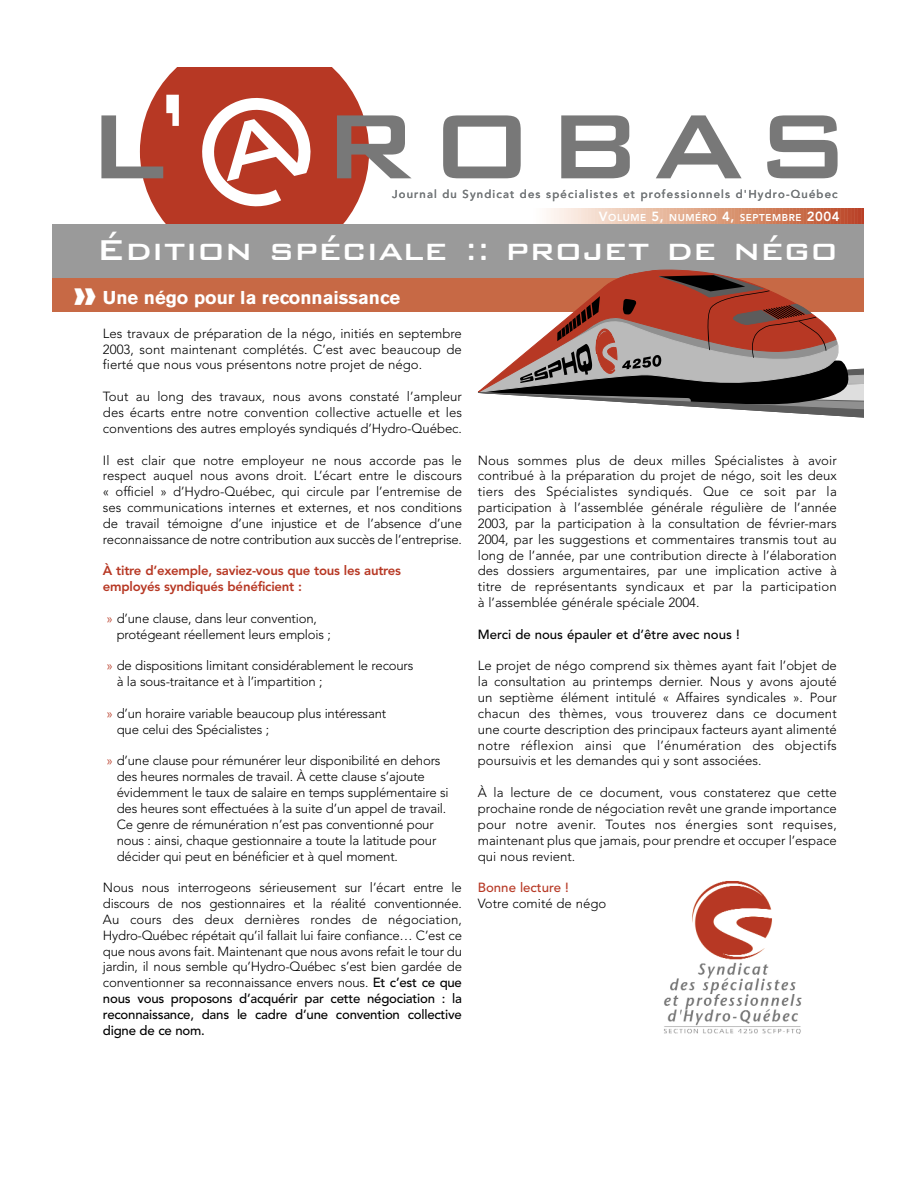
<style>
.page{position:relative;width:918px;height:1188px;background:#fff}
.page>*{position:absolute;margin:0;border:0;box-sizing:border-box;transform-origin:0 0}
.t1{font:500 38.25px "Bank Gothic BT";letter-spacing:.005em;color:#fff}
.t2{font:800 31.65px "Gill Sans";color:#fff}
.t3{font:700 18.45px "Akzidenz Grotesk BE";color:#fff}
.t4{font:300 13.2px/15.9px "Avenir";letter-spacing:-.015em;color:#000;text-align:justify}
.t5{font:800 13.2px/15.9px "Avenir";letter-spacing:-.02em;color:#b73824}
.t6{font:500 13.2px "Avenir";color:#000}
.t7{font:500 13.2px "Avenir";color:#b73824}
.t8{font:500 11.4px "Avenir";letter-spacing:.105em;color:#68767f}
.t9{font:800 9.9px "Avenir";letter-spacing:.055em;color:#fff}
.s1{font-size:13.2px}
.s2{font-weight:300}
.s3{color:#b73824}
.s4{font-weight:500}
</style>
<div class="page">
<svg style="left:140px;top:67px;width:226px;height:157px;background:#c05341"></svg>
<div style="left:53px;top:224px;width:810px;height:84px;background:#9a9a9a"></div>
<div style="left:53px;top:279px;width:810px;height:33px;background:#c76945"></div>
<svg style="left:627px;top:269px;width:95px;height:6px"></svg>
<svg style="left:478px;top:275px;width:385px;height:143px"></svg>
<svg style="left:547px;top:208px;width:317px;height:16px;background:#dda187"></svg>
<svg style="left:197px;top:95px;width:115px;height:111px"></svg>
<svg style="left:101px;top:95px;width:78px;height:83px"></svg>
<svg style="left:337px;top:115px;width:74px;height:63px"></svg>
<svg style="left:443px;top:115px;width:78px;height:63px"></svg>
<svg style="left:561px;top:115px;width:69px;height:63px"></svg>
<svg style="left:656px;top:115px;width:86px;height:63px"></svg>
<svg style="left:767px;top:115px;width:71px;height:63px"></svg>
<img style="left:664px;top:881px;width:138px;height:153px">
<p class="t8" style="left:392px;top:189px;width:447px">Journal du Syndicat des spécialistes et professionnels d'Hydro-Québec</p>
<p class="t9" style="left:599px;top:213px;width:242px"><span class="s1">V</span>OLUME <span class="s1">5,</span> NUMÉRO <span class="s1">4,</span> SEPTEMBRE <span class="s1">2004</span></p>
<h1 class="t1" style="left:96px;top:224px;width:743px">Édition spéciale <span class="s2">::</span> projet de négo</h1>
<h2 class="t2" style="left:74px;top:283px;width:24px">»</h2>
<h3 class="t3" style="left:103px;top:291px;width:299px">Une négo pour la reconnaissance</h3>
<p class="t4" style="left:103px;top:326px;width:361px">Les travaux de préparation de la négo, initiés en septembre 2003, sont maintenant complétés. C’est avec beaucoup de fierté que nous vous présentons notre projet de négo.</p>
<p class="t4" style="left:103px;top:390px;width:361px">Tout au long des travaux, nous avons constaté l’ampleur des écarts entre notre convention collective actuelle et les conventions des autres employés syndiqués d’Hydro-Québec.</p>
<p class="t4" style="left:103px;top:453px;width:361px">Il est clair que notre employeur ne nous accorde pas le respect auquel nous avons droit. L’écart entre le discours « officiel » d’Hydro-Québec, qui circule par l’entremise de ses communications internes et externes, et nos conditions de travail témoigne d’une injustice et de l’absence d’une reconnaissance de notre contribution aux succès de l’entreprise.</p>
<p class="t5" style="left:103px;top:564px;width:300px">À titre d’exemple, saviez-vous que tous les autres employés syndiqués bénéficient :</p>
<p class="t4" style="left:117px;top:611px;width:216px;text-indent:-10px"><span class="s3">»</span> d’une clause, dans leur convention, protégeant réellement leurs emplois ;</p>
<p class="t4" style="left:117px;top:659px;width:298px;text-indent:-10px"><span class="s3">»</span> de dispositions limitant considérablement le recours à la sous-traitance et à l’impartition ;</p>
<p class="t4" style="left:117px;top:706px;width:271px;text-indent:-10px"><span class="s3">»</span> d’un horaire variable beaucoup plus intéressant que celui des Spécialistes ;</p>
<p class="t4" style="left:117px;top:754px;width:333px;text-align:left;text-indent:-10px"><span class="s3">»</span> d’une clause pour rémunérer leur disponibilité en dehors des heures normales de travail. À cette clause s’ajoute évidemment le taux de salaire en temps supplémentaire si des heures sont effectuées à la suite d’un appel de travail.<br>Ce genre de rémunération n’est pas conventionné pour nous : ainsi, chaque gestionnaire a toute la latitude pour décider qui peut en bénéficier et à quel moment.</p>
<p class="t4" style="left:103px;top:881px;width:361px">Nous nous interrogeons sérieusement sur l’écart entre le discours de nos gestionnaires et la réalité conventionnée.<br>Au cours des deux dernières rondes de négociation, Hydro-Québec répétait qu’il fallait lui faire confiance… C’est ce que nous avons fait. Maintenant que nous avons refait le tour du jardin, il nous semble qu’Hydro-Québec s’est bien gardée de conventionner sa reconnaissance envers nous. <span class="s4">Et c’est ce que nous vous proposons d’acquérir par cette négociation : la reconnaissance, dans le cadre d’une convention collective digne de ce nom.</span></p>
<p class="t4" style="left:478px;top:453px;width:361px">Nous sommes plus de deux milles Spécialistes à avoir contribué à la préparation du projet de négo, soit les deux tiers des Spécialistes syndiqués. Que ce soit par la participation à l’assemblée générale régulière de l’année 2003, par la participation à la consultation de février-mars 2004, par les suggestions et commentaires transmis tout au long de l’année, par une contribution directe à l’élaboration des dossiers argumentaires, par une implication active à titre de représentants syndicaux et par la participation à l’assemblée générale spéciale 2004.</p>
<p class="t6" style="left:478px;top:628px;width:263px">Merci de nous épauler et d’être avec nous !</p>
<p class="t4" style="left:478px;top:659px;width:361px">Le projet de négo comprend six thèmes ayant fait l’objet de la consultation au printemps dernier. Nous y avons ajouté un septième élément intitulé « Affaires syndicales ». Pour chacun des thèmes, vous trouverez dans ce document une courte description des principaux facteurs ayant alimenté notre réflexion ainsi que l’énumération des objectifs poursuivis et les demandes qui y sont associées.</p>
<p class="t4" style="left:478px;top:786px;width:361px">À la lecture de ce document, vous constaterez que cette prochaine ronde de négociation revêt une grande importance pour notre avenir. Toutes nos énergies sont requises, maintenant plus que jamais, pour prendre et occuper l’espace qui nous revient.</p>
<p class="t7" style="left:478px;top:882px;width:92px">Bonne lecture !</p>
<p class="t4" style="left:478px;top:896px;width:130px">Votre comité de négo</p>
</div>
